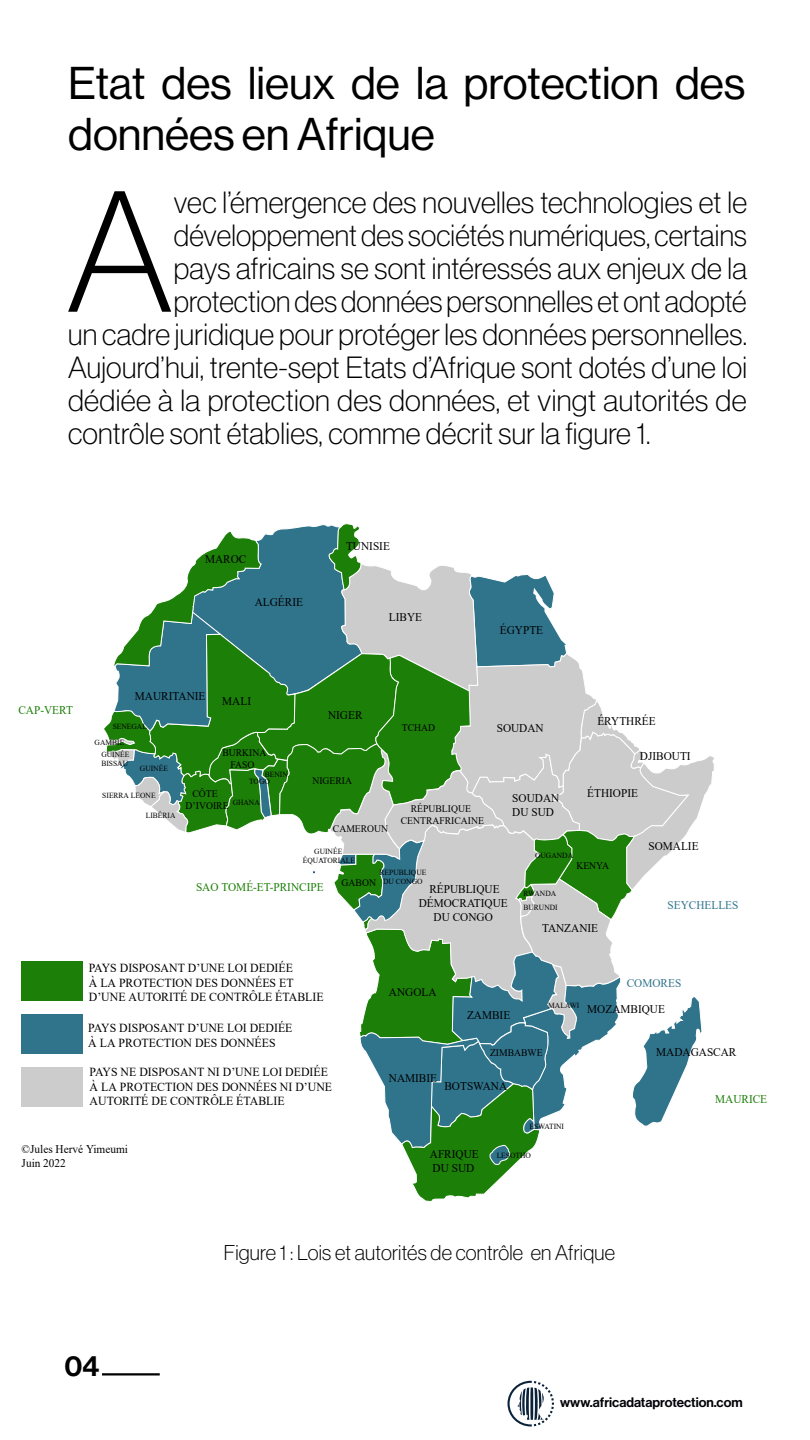
<style>
.page{position:relative;width:810px;height:1440px;background:#fff}
.page>*{position:absolute;margin:0;border:0;box-sizing:border-box;transform-origin:0 0}
.t1{font:168.45px "N Haas Grotesk DS Pro 35 X Lt";color:#000}
.t2{font:45px/50.7px "N Haas Grotesk DS Pro 55 Rg";color:#000}
.t3{font:30px "N Haas Grotesk DS Pro 35 X Lt";letter-spacing:.01em;color:#000}
.t4{font:28.5px "N Haas Grotesk DS Pro 65 Md";color:#000}
.t5{font:21px "N Haas Grotesk DS Pro 35 X Lt";letter-spacing:.01em;color:#000}
.t6{font:15.45px "Times New Roman";color:#000;scale:.96 1}
.t7{font:13.5px "N Haas Grotesk DS Pro 65 Md";color:#000008}
.t8{font:12.3px/14.8px "Times New Roman";color:#000;scale:.96 1}
.t9{font:11.7px/14.1px "Times New Roman";color:#000;scale:.96 1}
.t10{font:11.7px "Times New Roman";color:#1c7f08;scale:.96 1}
.t11{font:11.7px "Times New Roman";color:#30748c;scale:.96 1}
.t12{font:10.05px/12.1px "Times New Roman";color:#000;text-align:center;scale:.96 1}
.t13{font:7.8px/9.4px "Times New Roman";color:#000;scale:.96 1}
</style>
<div class="page">
<hr style="left:102px;top:1373px;width:58px;height:3px;background:#000">
<svg style="left:508px;top:1381px;width:46px;height:46px"></svg>
<svg style="left:103px;top:523px;width:611px;height:679px"></svg>
<hr style="left:158px;top:604px;width:34px;height:4px;background:#1c7f08">
<div style="left:21px;top:962px;width:61px;height:39px;background:#1c7f08"></div>
<div style="left:22px;top:1015px;width:61px;height:39px;background:#30748c"></div>
<div style="left:22px;top:1068px;width:61px;height:39px;background:#ccc"></div>
<h2 class="t2" style="left:68px;top:59px;width:679px">Etat des lieux de la protection des données en Afrique</h2>
<h1 class="t1" style="left:67px;top:158px;width:107px">A</h1>
<p class="t3" style="left:174px;top:185px;width:575px">vec l’émergence des nouvelles technologies et le</p>
<p class="t3" style="left:174px;top:218px;width:575px">développement des sociétés numériques, certains</p>
<p class="t3" style="left:174px;top:251px;width:575px">pays africains se sont intéressés aux enjeux de la</p>
<p class="t3" style="left:174px;top:284px;width:574px">protection des données personnelles et ont adopté</p>
<p class="t3" style="left:68px;top:317px;width:680px">un cadre juridique pour protéger les données personnelles.</p>
<p class="t3" style="left:68px;top:350px;width:680px">Aujourd’hui, trente-sept Etats d’Afrique sont dotés d’une loi</p>
<p class="t3" style="left:68px;top:383px;width:680px">dédiée à la protection des données, et vingt autorités de</p>
<p class="t3" style="left:68px;top:416px;width:584px">contrôle sont établies, comme décrit sur la figure 1.</p>
<p class="t6" style="left:428px;top:232px;width:399px">file:///C:/Users/yimeumi/Downloads/LOI%20ET%20AUTOTIT</p>
<p class="t9" style="left:205px;top:552px;width:45px">MAROC</p>
<p class="t9" style="left:255px;top:595px;width:52px">ALGÉRIE</p>
<p class="t9" style="left:346px;top:538px;width:47px">TUNISIE</p>
<p class="t9" style="left:389px;top:609px;width:36px">LIBYE</p>
<p class="t9" style="left:500px;top:623px;width:47px">ÉGYPTE</p>
<p class="t10" style="left:18px;top:702px;width:58px">CAP-VERT</p>
<p class="t9" style="left:135px;top:689px;width:75px">MAURITANIE</p>
<p class="t13" style="left:113px;top:722px;width:37px">SENEGAL</p>
<p class="t13" style="left:140px;top:764px;width:31px">GUINÉE</p>
<p class="t13" style="left:95px;top:737px;width:32px">GAMBIE</p>
<p class="t13" style="left:101px;top:749px;width:31px">GUINÉE<br>BISSAU</p>
<p class="t9" style="left:222px;top:694px;width:32px">MALI</p>
<p class="t12" style="left:222px;top:746px;width:47px">BURKINA<br>FASO</p>
<p class="t13" style="left:265px;top:770px;width:25px">BENIN</p>
<p class="t13" style="left:249px;top:777px;width:23px">TOGO</p>
<p class="t13" style="left:102px;top:791px;width:57px">SIERRA LEONE</p>
<p class="t13" style="left:146px;top:811px;width:32px">LIBÉRIA</p>
<p class="t12" style="left:186px;top:788px;width:46px">CÔTE<br>D’IVOIRE</p>
<p class="t13" style="left:233px;top:797px;width:30px">GHANA</p>
<p class="t9" style="left:328px;top:707px;width:37px">NIGER</p>
<p class="t12" style="left:402px;top:721px;width:36px">TCHAD</p>
<p class="t9" style="left:497px;top:721px;width:50px">SOUDAN</p>
<p class="t12" style="left:312px;top:774px;width:43px">NIGERIA</p>
<p class="t12" style="left:333px;top:822px;width:59px">CAMEROUN</p>
<p class="t12" style="left:401px;top:802px;width:88px">RÉPUBLIQUE<br>CENTRAFRICAINE</p>
<p class="t9" style="left:512px;top:791px;width:50px">SOUDAN<br>DU SUD</p>
<p class="t9" style="left:597px;top:713px;width:62px">ÉRYTHRÉE</p>
<p class="t9" style="left:640px;top:749px;width:54px">DJIBOUTI</p>
<p class="t9" style="left:587px;top:786px;width:54px">ÉTHIOPIE</p>
<p class="t13" style="left:303px;top:846px;width:56px;text-align:center">GUINÉE<br>ÉQUATORIALE</p>
<p class="t10" style="left:196px;top:879px;width:134px">SAO TOMÉ-ET-PRINCIPE</p>
<p class="t12" style="left:342px;top:876px;width:37px">GABON</p>
<p class="t13" style="left:380px;top:867px;width:50px;text-align:center">REPUBLIQUE<br>DU CONGO</p>
<p class="t9" style="left:419px;top:881px;width:94px;text-align:center">RÉPUBLIQUE<br>DÉMOCRATIQUE<br>DU CONGO</p>
<p class="t13" style="left:535px;top:850px;width:41px">OUGANDA</p>
<p class="t13" style="left:523px;top:886px;width:37px;line-height:14px">RWANDA<br>BURUNDI</p>
<p class="t12" style="left:576px;top:860px;width:36px">KENYA</p>
<p class="t9" style="left:542px;top:921px;width:60px">TANZANIE</p>
<p class="t9" style="left:648px;top:839px;width:54px">SOMALIE</p>
<p class="t11" style="left:668px;top:897px;width:75px">SEYCHELLES</p>
<p class="t8" style="left:89px;top:960px;width:246px">PAYS DISPOSANT D’UNE LOI DEDIÉE<br>À LA PROTECTION DES DONNÉES ET<br>D’UNE AUTORITÉ DE CONTRÔLE ÉTABLIE</p>
<p class="t8" style="left:88px;top:1020px;width:214px">PAYS DISPOSANT D’UNE LOI DEDIÉE<br>À LA PROTECTION DES DONNÉES</p>
<p class="t8" style="left:90px;top:1064px;width:254px">PAYS NE DISPOSANT NI D’UNE LOI DEDIÉE<br>À LA PROTECTION DES DONNÉES NI D’UNE<br>AUTORITÉ DE CONTRÔLE ÉTABLIE</p>
<p class="t9" style="left:22px;top:1142px;width:112px">©Jules Hervé Yimeumi<br>Juin 2022</p>
<p class="t9" style="left:389px;top:985px;width:51px">ANGOLA</p>
<p class="t11" style="left:627px;top:975px;width:58px">COMORES</p>
<p class="t13" style="left:548px;top:1000px;width:34px">MALAWI</p>
<p class="t9" style="left:587px;top:1002px;width:82px">MOZAMBIQUE</p>
<p class="t9" style="left:467px;top:1008px;width:47px">ZAMBIE</p>
<p class="t12" style="left:490px;top:1047px;width:56px">ZIMBABWE</p>
<p class="t9" style="left:656px;top:1045px;width:85px">MADAGASCAR</p>
<p class="t9" style="left:389px;top:1071px;width:52px">NAMIBIE</p>
<p class="t9" style="left:444px;top:1079px;width:67px">BOTSWANA</p>
<p class="t13" style="left:529px;top:1122px;width:38px">ESWATINI</p>
<p class="t9" style="left:430px;top:1147px;width:52px">AFRIQUE<br>DU SUD</p>
<p class="t13" style="left:497px;top:1151px;width:37px">LESOTHO</p>
<p class="t10" style="left:715px;top:1091px;width:56px">MAURICE</p>
<p class="t4" style="left:64px;top:1349px;width:36px">04</p>
<p class="t5" style="left:224px;top:1240px;width:393px">Figure 1 : Lois et autorités de contrôle en Afrique</p>
<p class="t7" style="left:560px;top:1394px;width:184px">www.africadataprotection.com</p>
</div>
